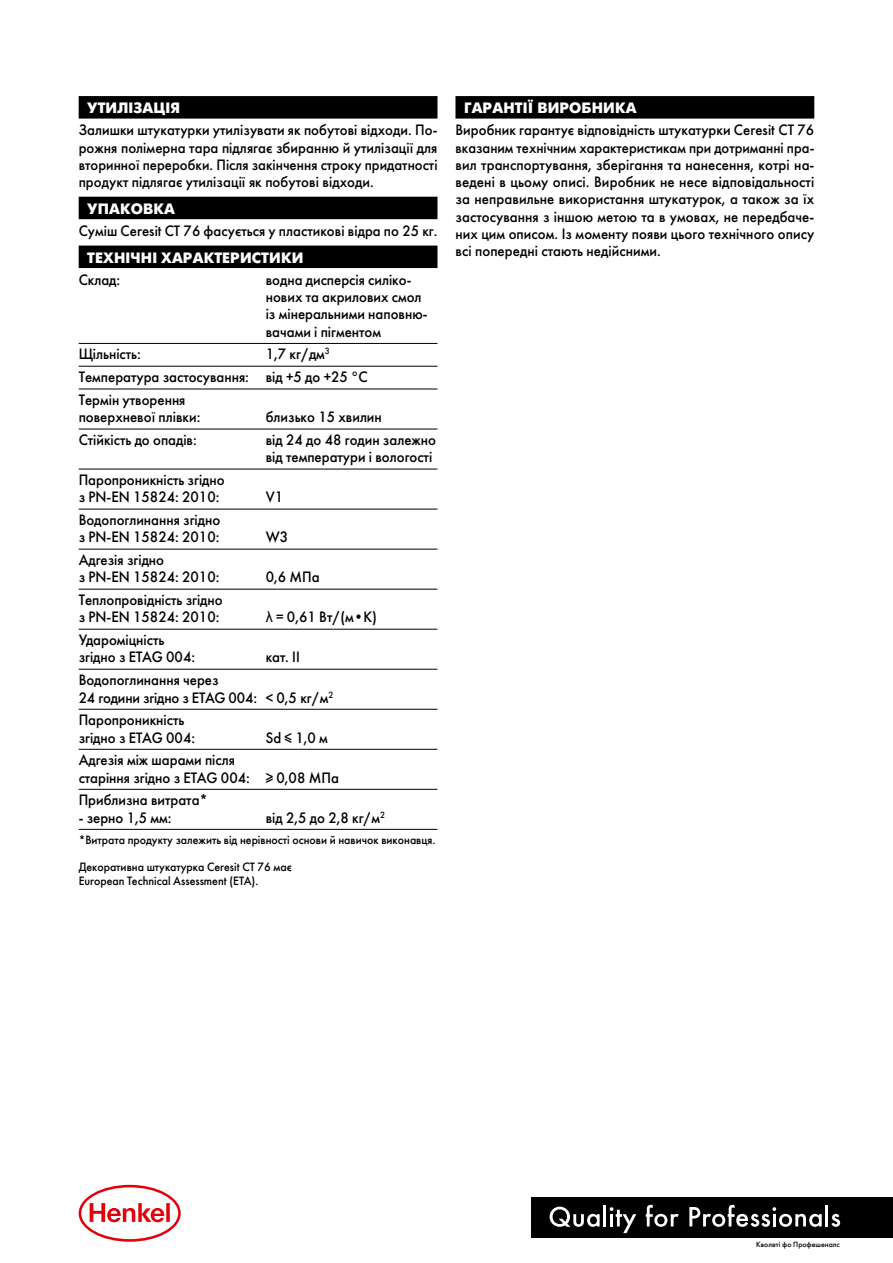
<style>
.page{position:relative;width:893px;height:1263px;background:#fff}
.page>*{position:absolute;margin:0;border:0;box-sizing:border-box;transform-origin:0 0}
.tab_line{font:15px/17.2px "Futura Futuris";color:#000;scale:.95 1}
.txt{font:15px/17.2px "Futura Futuris";letter-spacing:.005em;color:#000;text-align:justify;scale:.95 1}
.t1{font:700 15px "Futura Futuris";letter-spacing:.01em;color:#fff}
.теххар-ки{font:12px/13.5px "Futura Futuris";color:#000;scale:.95 1}
.t2{font:7.5px "Futura Futuris";color:#000}
.s1{font-family:"Arial"}
</style>
<div class="page">
<svg style="left:79px;top:1185px;width:102px;height:57px"></svg>
<div style="left:531px;top:1197px;width:362px;height:40px;background:#000"></div>
<svg style="left:831px;top:1214px;width:9px;height:13px"></svg>
<hr style="left:825px;top:1205px;width:3px;height:21px;background:#fff">
<svg style="left:689px;top:1205px;width:133px;height:22px"></svg>
<hr style="left:603px;top:1205px;width:3px;height:21px;background:#fff">
<svg style="left:550px;top:1206px;width:50px;height:21px"></svg>
<svg style="left:610px;top:1207px;width:26px;height:26px"></svg>
<svg style="left:646px;top:1205px;width:33px;height:22px"></svg>
<div style="left:79px;top:96px;width:358px;height:23px;background:#000"></div>
<div style="left:79px;top:197px;width:358px;height:22px;background:#000"></div>
<div style="left:79px;top:246px;width:358px;height:22px;background:#000"></div>
<hr style="left:79px;top:343px;width:358px;height:1px;background:#000">
<hr style="left:79px;top:366px;width:358px;height:1px;background:#000">
<hr style="left:79px;top:389px;width:358px;height:1px;background:#000">
<hr style="left:79px;top:429px;width:358px;height:1px;background:#000">
<hr style="left:79px;top:469px;width:358px;height:1px;background:#000">
<hr style="left:79px;top:509px;width:358px;height:1px;background:#000">
<hr style="left:79px;top:549px;width:358px;height:1px;background:#000">
<hr style="left:79px;top:589px;width:358px;height:1px;background:#000">
<hr style="left:79px;top:629px;width:358px;height:1px;background:#000">
<hr style="left:79px;top:669px;width:358px;height:1px;background:#000">
<hr style="left:79px;top:709px;width:358px;height:1px;background:#000">
<hr style="left:79px;top:749px;width:358px;height:1px;background:#000">
<hr style="left:79px;top:789px;width:358px;height:1px;background:#000">
<hr style="left:79px;top:829px;width:358px;height:1px;background:#000">
<div style="left:455px;top:96px;width:359px;height:23px;background:#000"></div>
<p class="t1" style="left:87px;top:99px;width:94px">УТИЛІЗАЦІЯ</p>
<p class="txt" style="left:79px;top:122px;width:379px">Залишки штукатурки утилізувати як побутові відходи. По&shy;рожня полімерна тара підлягає збиранню й утилізації для вторинної переробки. Після закінчення строку придатності продукт підлягає утилізації як побутові відходи.</p>
<p class="t1" style="left:87px;top:200px;width:89px">УПАКОВКА</p>
<p class="txt" style="left:79px;top:222px;width:379px">Суміш Ceresit СТ 76 фасується у пластикові відра по 25 кг.</p>
<p class="t1" style="left:87px;top:248px;width:218px">ТЕХНІЧНІ ХАРАКТЕРИСТИКИ</p>
<p class="tab_line" style="left:79px;top:271px;width:45px">Склад:</p>
<p class="tab_line" style="left:266px;top:271px;width:172px">водна дисперсія силіко&shy;нових та акрилових смол із мінеральними наповню&shy;вачами і пігментом</p>
<p class="tab_line" style="left:79px;top:346px;width:67px">Щільність:</p>
<p class="tab_line" style="left:266px;top:346px;width:69px">1,7 кг/дм<sup>3</sup></p>
<p class="tab_line" style="left:79px;top:369px;width:306px">Температура застосування: від +5 до +25 °С</p>
<p class="tab_line" style="left:79px;top:391px;width:130px">Термін утворення поверхневої плівки:</p>
<p class="tab_line" style="left:266px;top:409px;width:124px">близько 15 хвилин</p>
<p class="tab_line" style="left:79px;top:431px;width:126px">Стійкість до опадів:</p>
<p class="tab_line" style="left:266px;top:431px;width:181px">від 24 до 48 годин залежно від температури і вологості</p>
<p class="tab_line" style="left:79px;top:471px;width:155px">Паропроникність згідно з PN-EN 15824: 2010:</p>
<p class="tab_line" style="left:266px;top:489px;width:20px">V1</p>
<p class="tab_line" style="left:79px;top:511px;width:151px">Водопоглинання згідно з PN-EN 15824: 2010:</p>
<p class="tab_line" style="left:79px;top:551px;width:150px">Адгезія згідно<br>з PN-EN 15824: 2010:</p>
<p class="tab_line" style="left:79px;top:592px;width:153px">Теплопровідність згідно з PN-EN 15824: 2010:</p>
<p class="tab_line" style="left:266px;top:529px;width:25px">W3</p>
<p class="tab_line" style="left:266px;top:569px;width:58px">0,6 МПа</p>
<p class="tab_line" style="left:266px;top:609px;width:119px"><span class="s1">λ</span> = 0,61 Вт/(м•К)</p>
<p class="tab_line" style="left:79px;top:632px;width:124px">Удароміцність згідно з ETAG 004:</p>
<p class="tab_line" style="left:266px;top:649px;width:37px">кат. II</p>
<p class="tab_line" style="left:79px;top:672px;width:270px">Водопоглинання через<br>24 години згідно з ETAG 004: &lt; 0,5 кг/м<sup>2</sup></p>
<p class="tab_line" style="left:79px;top:712px;width:124px">Паропроникність згідно з ETAG 004:</p>
<p class="tab_line" style="left:266px;top:729px;width:67px">Sd ≤ 1,0 м</p>
<p class="tab_line" style="left:79px;top:752px;width:275px">Адгезія між шарами після<br>старіння згідно з ETAG 004: ≥ 0,08 МПа</p>
<p class="tab_line" style="left:79px;top:792px;width:138px">Приблизна витрата*</p>
<p class="tab_line" style="left:79px;top:809px;width:99px">- зерно 1,5 мм:</p>
<p class="tab_line" style="left:266px;top:809px;width:127px">від 2,5 до 2,8 кг/м<sup>2</sup></p>
<p class="теххар-ки" style="left:79px;top:834px;width:377px">*Витрата продукту залежить від нерівності основи й навичок виконавця.</p>
<p class="теххар-ки" style="left:79px;top:861px;width:226px">Декоративна штукатурка Ceresit CT 76 має<br>European Technical Assessment (ETA).</p>
<p class="t1" style="left:464px;top:99px;width:174px">ГАРАНТІЇ ВИРОБНИКА</p>
<p class="txt" style="left:455px;top:122px;width:379px">Виробник гарантує відповідність штукатурки Ceresit CT 76 вказаним технічним характеристикам при дотриманні пра&shy;вил транспортування, зберігання та нанесення, котрі на&shy;ведені в цьому описі. Виробник не несе відповідальності за неправильне використання штукатурок, а також за їх застосування з іншою метою та в умовах, не передбаче&shy;них цим описом. Із моменту появи цього технічного опису всі попередні стають недійсними.</p>
<p class="t2" style="left:756px;top:1240px;width:85px">Кволеті фо Профешеналс</p>
</div>
